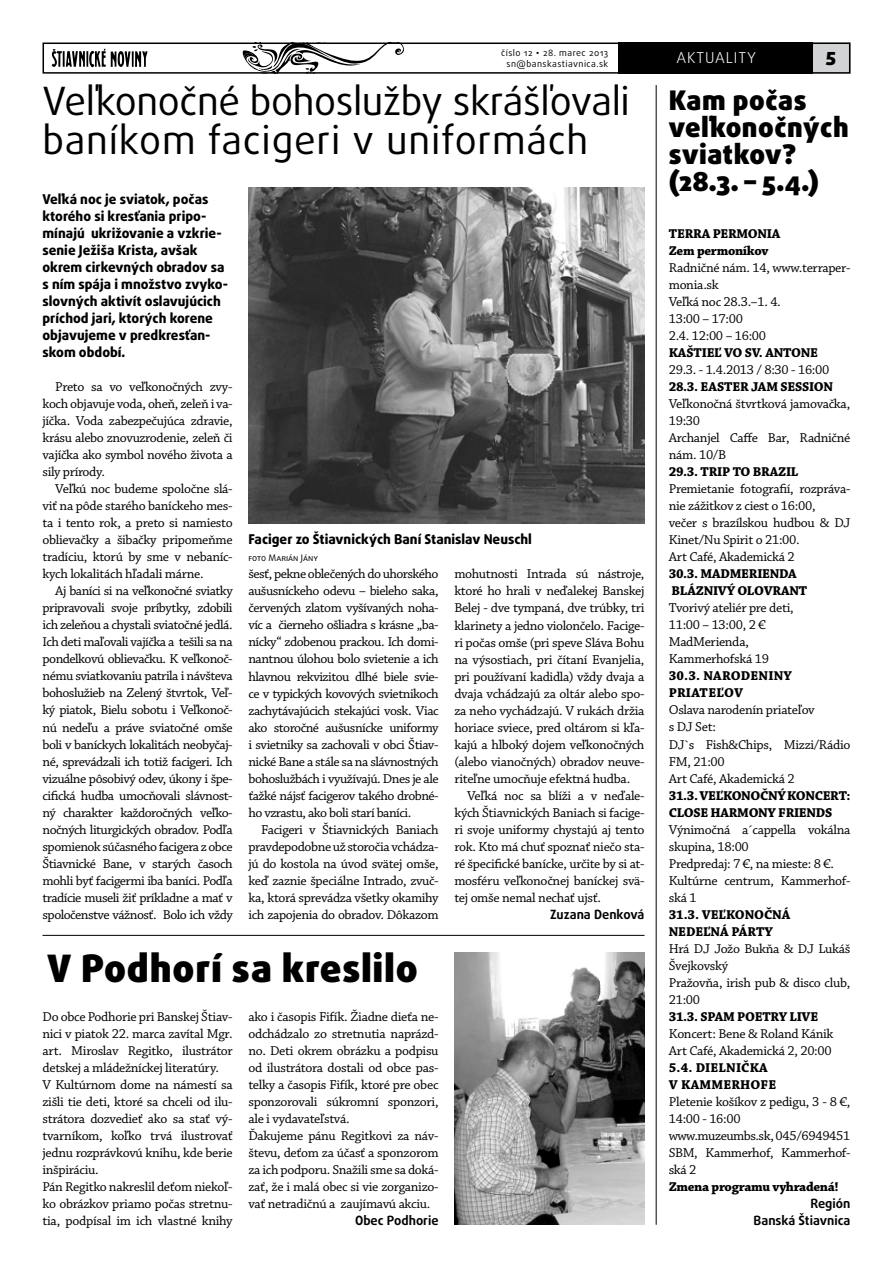
<style>
.page{position:relative;width:893px;height:1263px;background:#fff}
.page>*{position:absolute;margin:0;border:0;box-sizing:border-box;transform-origin:0 0}
.t1{font:39px/39px "Daxline Pro";letter-spacing:-.01em;color:#000}
.t2{font:900 37.8px "Daxline Pro";letter-spacing:.02em;color:#000}
.t3{font:900 27px/27px "Daxline Pro";letter-spacing:.02em;color:#000}
.t4{font:900 18px "Daxline Pro";color:#000}
.t5{font:300 15px "Daxline Pro";letter-spacing:.06em;color:#fff}
.t6{font:13.5px/17px "Chaparral Pro Capt";letter-spacing:-.025em;color:#000}
.t7{font:800 13.5px/17px "Daxline Pro";color:#000}
.t8{font:700 13.5px/17px "Chaparral Pro";letter-spacing:-.02em;color:#000}
.t9{font:700 13.5px/17px "Chaparral Pro";letter-spacing:.01em;color:#000}
.t10{font:700 12.75px/17px "Daxline Pro";color:#000;text-align:right}
.t11{font:9px/10.8px "Daxline Pro";letter-spacing:.05em;color:#000;text-align:right}
.t12{font:9px "Daxline Pro";color:#000}
.s1{font-family:"Gill Sans MT Pro"}
</style>
<div class="page">
<div style="left:804px;top:43px;width:46px;height:31px;background:#d1d3d4"></div>
<svg style="left:242px;top:46px;width:162px;height:25px"></svg>
<div style="left:43px;top:43px;width:807px;height:31px;border:2px solid #000"></div>
<div style="left:619px;top:43px;width:194px;height:31px;background:#000"></div>
<svg style="left:51px;top:49px;width:97px;height:18px"></svg>
<hr style="left:656px;top:85px;width:1px;height:1140px;background:#000">
<img style="left:248px;top:187px;width:396px;height:337px">
<hr style="left:43px;top:935px;width:601px;height:1px;background:#000">
<img style="left:454px;top:952px;width:190px;height:273px">
<p class="t11" style="left:501px;top:48px;width:109px">číslo 12 <span class="s1">•</span> 28. marec 2013 sn@banskastiavnica.sk</p>
<p class="t5" style="left:676px;top:48px;width:81px">AKTUALITY</p>
<h1 class="t1" style="left:43px;top:82px;width:589px">Veľkonočné bohoslužby skrášľovali baníkom facigeri v uniformách</h1>
<p class="t7" style="left:43px;top:191px;width:187px">Veľká noc je sviatok, počas ktorého si kresťania pripo&shy;mínajú ukrižovanie a vzkrie&shy;senie Ježiša Krista, avšak okrem cirkevných obradov sa s ním spája i množstvo zvyko&shy;slovných aktivít oslavujúcich príchod jari, ktorých korene objavujeme v predkresťan&shy;skom období.</p>
<p class="t6" style="left:43px;top:379px;width:192px;text-align:justify;text-indent:13px">Preto sa vo veľkonočných zvy&shy;koch objavuje voda, oheň, zeleň i va&shy;jíčka. Voda zabezpečujúca zdravie, krásu alebo znovuzrodenie, zeleň či vajíčka ako symbol nového života a sily prírody.</p>
<p class="t6" style="left:43px;top:481px;width:192px;text-align:justify;text-indent:13px">Veľkú noc budeme spoločne slá&shy;viť na pôde starého baníckeho mes&shy;ta i tento rok, a preto si namiesto oblievačky a šibačky pripomeňme tradíciu, ktorú by sme v nebaníc&shy;kych lokalitách hľadali márne.</p>
<p class="t6" style="left:43px;top:583px;width:192px;text-align:justify;text-indent:13px">Aj baníci si na veľkonočné sviatky pripravovali svoje príbytky, zdobili ich zeleňou a chystali sviatočné jedlá.<br>Ich deti maľovali vajíčka a tešili sa na pondelkovú oblievačku. K veľkonoč&shy;nému sviatkovaniu patrila i návšteva bohoslužieb na Zelený štvrtok, Veľ&shy;ký piatok, Bielu sobotu i Veľkonoč&shy;nú nedeľu a práve sviatočné omše boli v baníckych lokalitách neobyčaj&shy;né, sprevádzali ich totiž facigeri. Ich vizuálne pôsobivý odev, úkony i špe&shy;cifická hudba umocňovali slávnost&shy;ný charakter každoročných veľko&shy;nočných liturgických obradov. Podľa spomienok súčasného facigera z obce Štiavnické Bane, v starých časoch mohli byť facigermi iba baníci. Podľa tradície museli žiť príkladne a mať v spoločenstve vážnosť. Bolo ich vždy</p>
<h3 class="t4" style="left:826px;top:47px;width:12px">5</h3>
<h3 class="t3" style="left:669px;top:87px;width:181px">Kam počas veľkonočných sviatkov? (28.3. – 5.4.)</h3>
<p class="t8" style="left:669px;top:226px;width:113px">TERRA PERMONIA<br>Zem permoníkov</p>
<p class="t6" style="left:669px;top:260px;width:183px">Radničné nám. 14, www.terraper&shy;monia.sk<br>Veľká noc 28.3.–1. 4.<br>13:00 – 17:00<br>2.4. 12:00 – 16:00</p>
<p class="t8" style="left:669px;top:345px;width:151px">KAŠTIEĽ VO SV. ANTONE</p>
<p class="t6" style="left:669px;top:362px;width:162px">29.3. - 1.4.2013 / 8:30 - 16:00</p>
<p class="t8" style="left:669px;top:379px;width:166px">28.3. EASTER JAM SESSION</p>
<p class="t6" style="left:669px;top:396px;width:183px">Veľkonočná štvrtková jamovačka,<br>19:30<br>Archanjel Caffe Bar, Radničné nám. 10/B</p>
<p class="t8" style="left:669px;top:464px;width:131px">29.3. TRIP TO BRAZIL</p>
<p class="t6" style="left:669px;top:481px;width:183px">Premietanie fotografií, rozpráva&shy;nie zážitkov z ciest o 16:00,<br>večer s brazílskou hudbou &amp; DJ<br>Kinet/Nu Spirit o 21:00.<br>Art Café, Akademická 2</p>
<p class="t8" style="left:669px;top:566px;width:140px">30.3. MADMERIENDA<br>BLÁZNIVÝ OLOVRANT</p>
<p class="t6" style="left:669px;top:600px;width:126px">Tvorivý ateliér pre deti,<br>11:00 – 13:00, 2 €<br>MadMerienda,<br>Kammerhofská 19</p>
<p class="t9" style="left:669px;top:668px;width:125px">30.3. NARODENINY<br>PRIATEĽOV</p>
<p class="t6" style="left:669px;top:702px;width:183px">Oslava narodenín priateľov<br>s DJ Set:<br>DJ`s Fish&amp;Chips, Mizzi/Rádio<br>FM, 21:00<br>Art Café, Akademická 2</p>
<p class="t8" style="left:669px;top:787px;width:183px">31.3. VEĽKONOČNÝ KONCERT:<br>CLOSE HARMONY FRIENDS</p>
<p class="t6" style="left:669px;top:821px;width:183px">Výnimočná a´cappella vokálna skupina, 18:00<br>Predpredaj: 7 €, na mieste: 8 €.<br>Kultúrne centrum, Kammerhof&shy;ská 1</p>
<p class="t8" style="left:669px;top:906px;width:123px">31.3. VEĽKONOČNÁ<br>NEDEĽNÁ PÁRTY</p>
<p class="t6" style="left:669px;top:940px;width:183px">Hrá DJ Jožo Bukňa &amp; DJ Lukáš<br>Švejkovský<br>Pražovňa, irish pub &amp; disco club,<br>21:00</p>
<p class="t8" style="left:669px;top:1008px;width:151px">31.3. SPAM POETRY LIVE</p>
<p class="t6" style="left:669px;top:1025px;width:166px">Koncert: Bene &amp; Roland Kánik<br>Art Café, Akademická 2, 20:00</p>
<p class="t9" style="left:669px;top:1059px;width:109px">5.4. DIELNIČKA<br>V KAMMERHOFE</p>
<p class="t6" style="left:669px;top:1093px;width:183px">Pletenie košíkov z pedigu, 3 - 8 €,<br>14:00 - 16:00<br>www.muzeumbs.sk, 045/6949451<br>SBM, Kammerhof, Kammerhof&shy;ská 2</p>
<p class="t8" style="left:669px;top:1178px;width:171px">Zmena programu vyhradená!</p>
<p class="t10" style="left:754px;top:1195px;width:98px">Región<br>Banská Štiavnica</p>
<p class="t7" style="left:248px;top:531px;width:285px">Faciger zo Štiavnických Baní Stanislav Neuschl</p>
<p class="t12" style="left:248px;top:552px;width:71px">foto Marián Jány</p>
<p class="t6" style="left:248px;top:566px;width:192px;text-align:justify">šesť, pekne oblečených do uhorského aušusníckeho odevu – bieleho saka, červených zlatom vyšívaných noha&shy;víc a čierneho ošliadra s krásne „ba&shy;nícky“ zdobenou prackou. Ich domi&shy;nantnou úlohou bolo svietenie a ich hlavnou rekvizitou dlhé biele svie&shy;ce v typických kovových svietnikoch zachytávajúcich stekajúci vosk. Viac ako storočné aušusnícke uniformy i svietniky sa zachovali v obci Štiav&shy;nické Bane a stále sa na slávnostných bohoslužbách i využívajú. Dnes je ale ťažké nájsť facigerov takého drobné&shy;ho vzrastu, ako boli starí baníci.</p>
<p class="t6" style="left:248px;top:821px;width:192px;text-align:justify;text-indent:13px">Facigeri v Štiavnických Baniach pravdepodobne už storočia vchádza&shy;jú do kostola na úvod svätej omše, keď zaznie špeciálne Intrado, zvuč&shy;ka, ktorá sprevádza všetky okamihy ich zapojenia do obradov. Dôkazom</p>
<p class="t6" style="left:454px;top:566px;width:192px;text-align:justify">mohutnosti Intrada sú nástroje, ktoré ho hrali v neďalekej Banskej Belej - dve tympaná, dve trúbky, tri klarinety a jedno violončelo. Facige&shy;ri počas omše (pri speve Sláva Bohu na výsostiach, pri čítaní Evanjelia, pri používaní kadidla) vždy dvaja a dvaja vchádzajú za oltár alebo spo&shy;za neho vychádzajú. V rukách držia horiace sviece, pred oltárom si kľa&shy;kajú a hlboký dojem veľkonočných (alebo vianočných) obradov neuve&shy;riteľne umocňuje efektná hudba.</p>
<p class="t6" style="left:454px;top:787px;width:192px;text-align:justify;text-indent:13px">Veľká noc sa blíži a v neďale&shy;kých Štiavnických Baniach si facige&shy;ri svoje uniformy chystajú aj tento rok. Kto má chuť spoznať niečo sta&shy;ré špecifické banícke, určite by si at&shy;mosféru veľkonočnej baníckej svä&shy;tej omše nemal nechať ujsť.</p>
<p class="t10" style="left:550px;top:906px;width:96px">Zuzana Denková</p>
<h2 class="t2" style="left:48px;top:943px;width:372px">V Podhorí sa kreslilo</h2>
<p class="t6" style="left:43px;top:1008px;width:192px">Do obce Podhorie pri Banskej Štiav&shy;nici v piatok 22. marca zavítal Mgr. art. Miroslav Regitko, ilustrátor detskej a mládežníckej literatúry.<br>V Kultúrnom dome na námestí sa zišli tie deti, ktoré sa chceli od ilu&shy;strátora dozvedieť ako sa stať vý&shy;tvarníkom, koľko trvá ilustrovať jednu rozprávkovú knihu, kde berie inšpiráciu.<br>Pán Regitko nakreslil deťom niekoľ&shy;ko obrázkov priamo počas stretnu&shy;tia, podpísal im ich vlastné knihy</p>
<p class="t6" style="left:248px;top:1008px;width:192px">ako i časopis Fifík. Žiadne dieťa ne&shy;odchádzalo zo stretnutia naprázd&shy;no. Deti okrem obrázku a podpisu od ilustrátora dostali od obce pas&shy;telky a časopis Fifík, ktoré pre obec sponzorovali súkromní sponzori, ale i vydavateľstvá.<br>Ďakujeme pánu Regitkovi za náv&shy;števu, deťom za účasť a sponzorom za ich podporu. Snažili sme sa doká&shy;zať, že i malá obec si vie zorganizo&shy;vať netradičnú a zaujímavú akciu.</p>
<p class="t10" style="left:355px;top:1212px;width:85px">Obec Podhorie</p>
</div>
